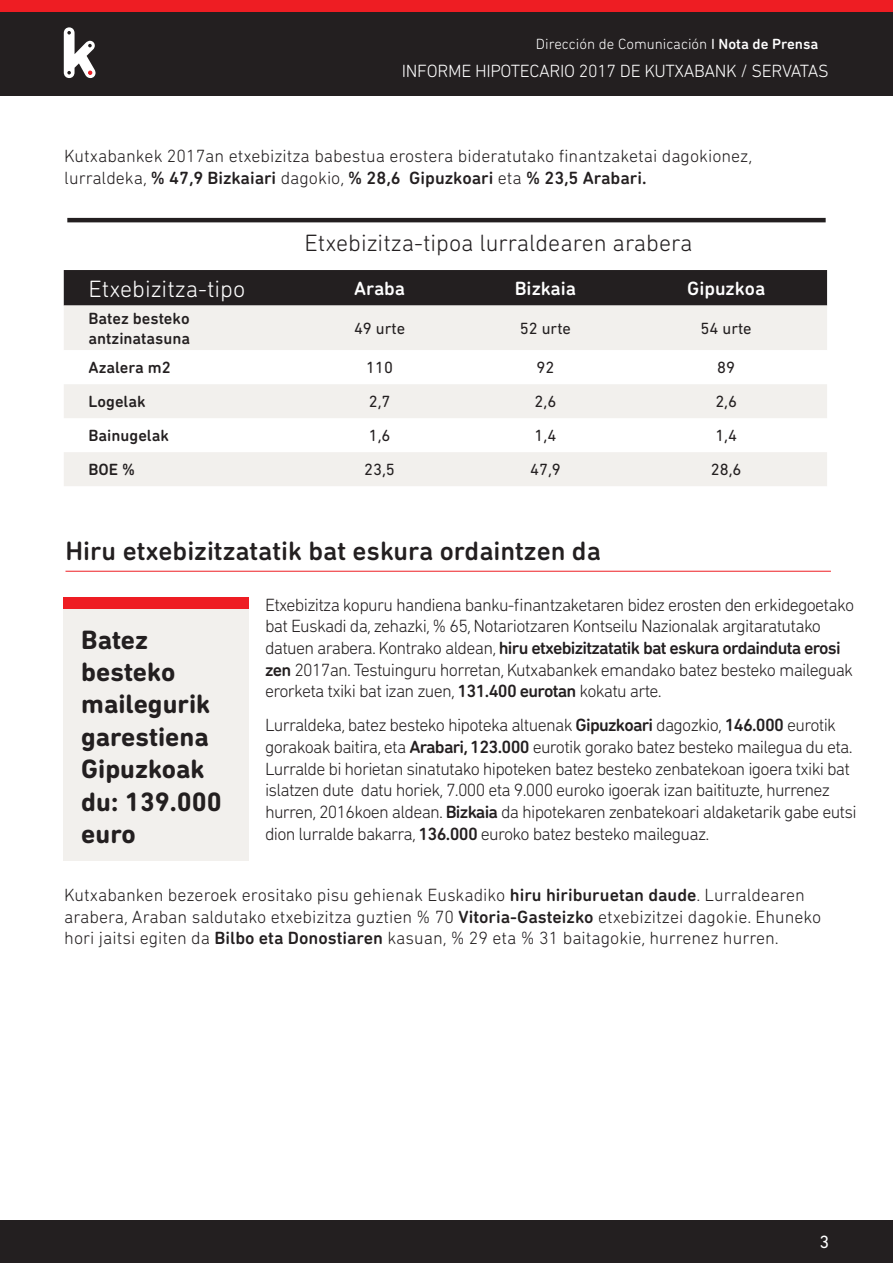
<style>
.page{position:relative;width:893px;height:1263px;background:#fff}
.page>*{position:absolute;margin:0;border:0;box-sizing:border-box;transform-origin:0 0}
.t1{font:700 27px/32.4px "DIN Next Rounded LT Pro";color:#231f20}
.t2{font:500 27px "DIN Next Rounded LT Pro";color:#231f20}
.t3{font:300 24px "DIN Next Rounded LT Pro";color:#231f20}
.t4{font:300 24px "DIN Next Rounded LT Pro";color:#fff}
.t5{font:500 19.5px "DIN Next Rounded LT Pro";color:#fff}
.t6{font:300 18px/21.6px "DIN Next Rounded LT Pro";letter-spacing:-.04em;color:#231f20}
.t7{font:300 18px/21.6px "DIN Next Rounded LT Pro";color:#231f20}
.t8{font:300 18px "DIN Next Rounded LT Pro";letter-spacing:-.02em;color:#fff}
.t9{font:18px "DIN Next Rounded LT Pro";color:#fff}
.t10{font:500 16.5px/19.8px "DIN Next Rounded LT Pro";color:#231f20}
.t11{font:16.5px "DIN Next Rounded LT Pro";color:#231f20}
.t12{font:300 15px "DIN Next Rounded LT Pro";color:#fff}
.s1{font-weight:400}
.s2{font-weight:500}
.s3{color:#231f20}
</style>
<div class="page">
<div style="left:0;top:9px;width:893px;height:87px;background:#231f20"></div>
<div style="left:0;top:0;width:893px;height:11px;background:#ee1d23"></div>
<svg style="left:64px;top:27px;width:32px;height:51px"></svg>
<div style="left:0;top:1220px;width:893px;height:43px;background:#231f20"></div>
<hr style="left:66px;top:571px;width:765px;height:1px;background:#ee1d23">
<div style="left:64px;top:270px;width:763px;height:36px;background:#231f20"></div>
<svg style="left:64px;top:306px;width:763px;height:180px;fill:#f2f0ed"></svg>
<svg style="left:64px;top:350px;width:763px;height:34px"></svg>
<hr style="left:67px;top:218px;width:759px;height:4px;background:#231f20">
<div style="left:64px;top:597px;width:185px;height:264px;background:#f2f0ed"></div>
<div style="left:64px;top:597px;width:185px;height:11px;background:#ee1d23"></div>
<p class="t12" style="left:536px;top:35px;width:284px">Dirección de Comunicación <span class="s1">I</span> <span class="s2">Nota de Prensa</span></p>
<p class="t8" style="left:402px;top:61px;width:428px">INFORME HIPOTECARIO 2017 DE KUTXABANK / SERVATAS</p>
<p class="t7" style="left:64px;top:145px;width:689px">Kutxabankek 2017an etxebizitza babestua erostera bideratutako finantzaketai dagokionez, lurraldeka, <span class="s2">% 47,9 Bizkaiari</span> dagokio, <span class="s2">% 28,6 Gipuzkoari</span> eta <span class="s2">% 23,5 Arabari.</span></p>
<h2 class="t3" style="left:305px;top:229px;width:389px">Etxebizitza-tipoa lurraldearen arabera</h2>
<h2 class="t4" style="left:89px;top:275px;width:170px">Etxebizitza-tipo<span class="s3">a</span></h2>
<p class="t5" style="left:354px;top:277px;width:52px">Araba</p>
<p class="t5" style="left:515px;top:277px;width:63px">Bizkaia</p>
<p class="t5" style="left:687px;top:277px;width:80px">Gipuzkoa</p>
<p class="t10" style="left:89px;top:308px;width:103px">Batez besteko antzinatasuna</p>
<p class="t11" style="left:354px;top:319px;width:53px">49 urte</p>
<p class="t11" style="left:520px;top:319px;width:53px">52 urte</p>
<p class="t11" style="left:701px;top:319px;width:53px">54 urte</p>
<p class="t10" style="left:89px;top:358px;width:84px">Azalera m2</p>
<p class="t11" style="left:366px;top:358px;width:28px">110</p>
<p class="t11" style="left:536px;top:358px;width:19px">92</p>
<p class="t11" style="left:717px;top:358px;width:19px">89</p>
<p class="t10" style="left:89px;top:392px;width:59px">Logelak</p>
<p class="t11" style="left:369px;top:392px;width:23px">2,7</p>
<p class="t11" style="left:535px;top:392px;width:23px">2,6</p>
<p class="t11" style="left:715px;top:392px;width:23px">2,6</p>
<p class="t10" style="left:89px;top:426px;width:82px">Bainugelak</p>
<p class="t11" style="left:369px;top:426px;width:23px">1,6</p>
<p class="t11" style="left:535px;top:426px;width:23px">1,4</p>
<p class="t11" style="left:715px;top:426px;width:23px">1,4</p>
<p class="t10" style="left:89px;top:460px;width:48px">BOE %</p>
<p class="t11" style="left:364px;top:460px;width:32px">23,5</p>
<p class="t11" style="left:530px;top:460px;width:32px">47,9</p>
<p class="t11" style="left:711px;top:460px;width:32px">28,6</p>
<h1 class="t2" style="left:66px;top:535px;width:537px">Hiru etxebizitzatatik bat eskura ordaintzen da</h1>
<h1 class="t1" style="left:81px;top:623px;width:142px">Batez besteko mailegurik garestiena<br>Gipuzkoak du: 139.000 euro</h1>
<p class="t6" style="left:265px;top:594px;width:591px">Etxebizitza kopuru handiena banku-finantzaketaren bidez erosten den erkidegoetako bat Euskadi da, zehazki, % 65, Notariotzaren Kontseilu Nazionalak argitaratutako datuen arabera. Kontrako aldean, <span class="s2">hiru etxebizitzatatik bat eskura ordainduta erosi zen</span> 2017an. Testuinguru horretan, Kutxabankek emandako batez besteko maileguak erorketa txiki bat izan zuen, <span class="s2">131.400 eurotan</span> kokatu arte.</p>
<p class="t6" style="left:265px;top:714px;width:593px">Lurraldeka, batez besteko hipoteka altuenak <span class="s2">Gipuzkoari</span> dagozkio, <span class="s2">146.000</span> eurotik gorakoak baitira, eta <span class="s2">Arabari, 123.000</span> eurotik gorako batez besteko mailegua du eta.<br>Lurralde bi horietan sinatutako hipoteken batez besteko zenbatekoan igoera txiki bat islatzen dute datu horiek, 7.000 eta 9.000 euroko igoerak izan baitituzte, hurrenez hurren, 2016koen aldean. <span class="s2">Bizkaia</span> da hipotekaren zenbatekoari aldaketarik gabe eutsi dion lurralde bakarra, <span class="s2">136.000</span> euroko batez besteko maileguaz.</p>
<p class="t7" style="left:64px;top:884px;width:759px">Kutxabanken bezeroek erositako pisu gehienak Euskadiko <span class="s2">hiru hiriburuetan daude</span>. Lurraldearen arabera, Araban saldutako etxebizitza guztien % 70 <span class="s2">Vitoria-Gasteizko</span> etxebizitzei dagokie. Ehuneko hori jaitsi egiten da <span class="s2">Bilbo eta Donostiaren</span> kasuan, % 29 eta % 31 baitagokie, hurrenez hurren.</p>
<p class="t9" style="left:819px;top:1231px;width:11px">3</p>
</div>
